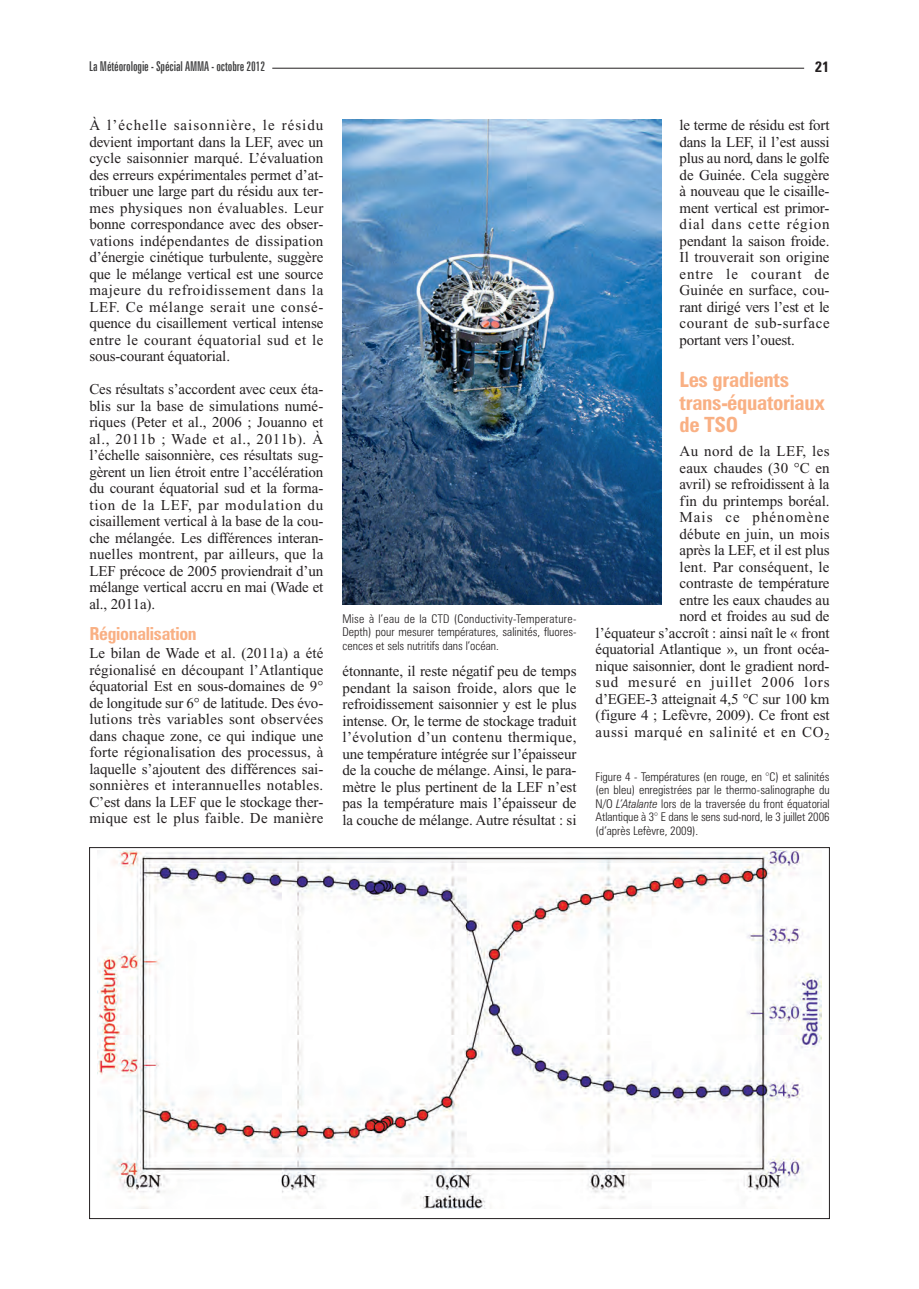
<style>
.page{position:relative;width:919px;height:1289px;background:#fff}
.page>*{position:absolute;margin:0;border:0;box-sizing:border-box;transform-origin:0 0}
.t1{font:700 condensed 21px/22.5px "Zurich BT";letter-spacing:-.015em;color:#f9b084}
.t2{font:700 condensed 18px "Zurich BT";letter-spacing:-.015em;color:#f9b084}
.t3{font:15px/16.5px "Times New Roman";letter-spacing:-.01em;color:#231f20;text-align:justify}
.t4{font:700 condensed 15px "Zurich BT";color:#231f20}
.t5{font:extra-condensed 13.5px "Zurich BT";letter-spacing:-.005em;color:#3e3e3f}
.t6{font:300 condensed 12px/13.5px "Zurich BT";color:#231f20;text-align:justify}
.s1{font-style:italic}
</style>
<div class="page">
<hr style="left:272px;top:68px;width:532px;height:1px;background:#231f20">
<img style="left:342px;top:120px;width:319px;height:485px">
<img style="left:98px;top:850px;width:723px;height:358px">
<p class="t5" style="left:89px;top:62px;width:177px">La Météorologie - Spécial AMMA - octobre 2012</p>
<p class="t4" style="left:814px;top:62px;width:16px">21</p>
<p class="t3" style="left:89px;top:118px;width:235px">À l’échelle saisonnière, le résidu devient important dans la LEF, avec un cycle saisonnier marqué. L’évaluation des erreurs expérimentales permet d’at&shy;tribuer une large part du résidu aux ter&shy;mes physiques non évaluables. Leur bonne correspondance avec des obser&shy;vations indépendantes de dissipation d’énergie cinétique turbulente, suggère que le mélange vertical est une source majeure du refroidissement dans la LEF. Ce mélange serait une consé&shy;quence du cisaillement vertical intense entre le courant équatorial sud et le sous-courant équatorial.</p>
<p class="t3" style="left:89px;top:382px;width:235px">Ces résultats s’accordent avec ceux éta&shy;blis sur la base de simulations numé&shy;riques (Peter et al., 2006 ; Jouanno et al., 2011b ; Wade et al., 2011b). À l’échelle saisonnière, ces résultats sug&shy;gèrent un lien étroit entre l’accélération du courant équatorial sud et la forma&shy;tion de la LEF, par modulation du cisaillement vertical à la base de la cou&shy;che mélangée. Les différences interan&shy;nuelles montrent, par ailleurs, que la LEF précoce de 2005 proviendrait d’un mélange vertical accru en mai (Wade et al., 2011a).</p>
<p class="t2" style="left:89px;top:627px;width:109px">Régionalisation</p>
<p class="t3" style="left:89px;top:646px;width:235px">Le bilan de Wade et al. (2011a) a été régionalisé en découpant l’Atlantique équatorial Est en sous-domaines de 9° de longitude sur 6° de latitude. Des évo&shy;lutions très variables sont observées dans chaque zone, ce qui indique une forte régionalisation des processus, à laquelle s’ajoutent des différences sai&shy;sonnières et interannuelles notables.<br>C’est dans la LEF que le stockage ther&shy;mique est le plus faible. De manière</p>
<p class="t6" style="left:342px;top:612px;width:235px">Mise à l’eau de la CTD (Conductivity-Temperature-Depth) pour mesurer températures, salinités, fluores&shy;cences et sels nutritifs dans l’océan.</p>
<p class="t3" style="left:342px;top:664px;width:235px">étonnante, il reste négatif peu de temps pendant la saison froide, alors que le refroidissement saisonnier y est le plus intense. Or, le terme de stockage traduit l’évolution d’un contenu thermique, une température intégrée sur l’épaisseur de la couche de mélange. Ainsi, le para&shy;mètre le plus pertinent de la LEF n’est pas la température mais l’épaisseur de la couche de mélange. Autre résultat : si</p>
<p class="t3" style="left:679px;top:118px;width:151px">le terme de résidu est fort dans la LEF, il l’est aussi plus au nord, dans le golfe de Guinée. Cela suggère à nouveau que le cisaille&shy;ment vertical est primor&shy;dial dans cette région pendant la saison froide.<br>Il trouverait son origine entre le courant de Guinée en surface, cou&shy;rant dirigé vers l’est et le courant de sub-surface portant vers l’ouest.</p>
<h1 class="t1" style="left:679px;top:370px;width:147px">Les gradients trans-équatoriaux de TSO</h1>
<p class="t3" style="left:595px;top:444px;width:235px;text-align:right">Au nord de la LEF, les<br>eaux chaudes (30 °C en<br>avril) se refroidissent à la<br>fin du printemps boréal.<br>Mais ce phénomène<br>débute en juin, un mois<br>après la LEF, et il est plus<br>lent. Par conséquent, le<br>contraste de température<br>entre les eaux chaudes au<br>nord et froides au sud de<br>l’équateur s’accroît : ainsi naît le « front équatorial Atlantique », un front océa&shy;nique saisonnier, dont le gradient nord&shy;sud mesuré en juillet 2006 lors d’EGEE-3 atteignait 4,5 °C sur 100 km (figure 4 ; Lefèvre, 2009). Ce front est aussi marqué en salinité et en CO<sub>2</sub></p>
<p class="t6" style="left:595px;top:770px;width:235px">Figure 4 - Températures (en rouge, en °C) et salinités (en bleu) enregistrées par le thermo-salinographe du N/O <span class="s1">L’Atalante</span> lors de la traversée du front équatorial Atlantique à 3° E dans le sens sud-nord, le 3 juillet 2006 (d’après Lefèvre, 2009).</p>
</div>
